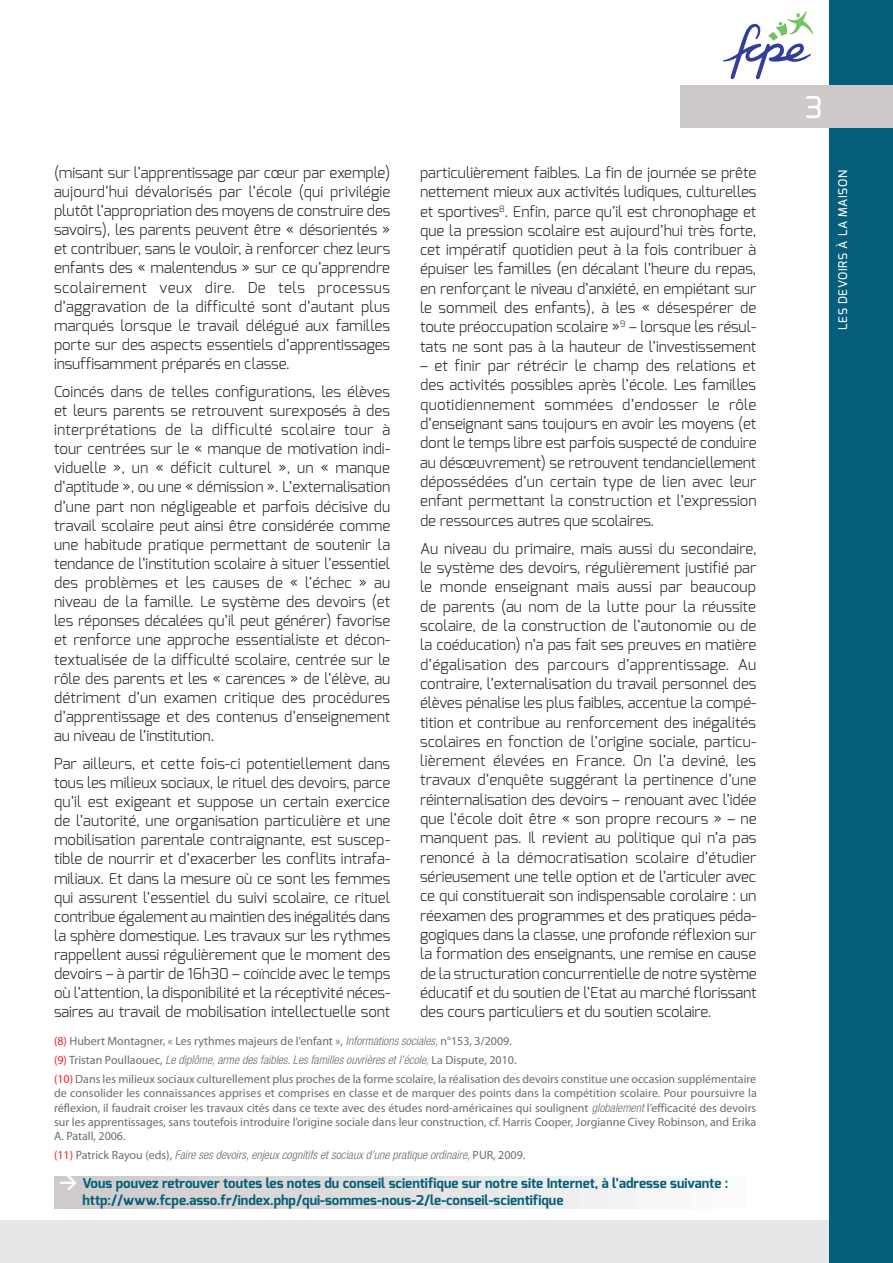
<style>
.page{position:relative;width:893px;height:1263px;background:#fff}
.page>*{position:absolute;margin:0;border:0;box-sizing:border-box;transform-origin:0 0}
.t1{font:500 30px "Exo";color:#fff}
.Texte{font:300 15px/19.2px "Exo";letter-spacing:-.005em;color:#231f20;text-align:justify}
.t2{font:700 13.5px/16.2px "Exo";color:#045e7c}
._3_renvois{font:12px/14.4px "Myriad Pro";color:#6c6d70;text-align:justify}
._3_renvois-2{font:italic 300 condensed 12px "Helvetica Neue";color:#6c6d70}
.t3{font:500 12px "Exo";letter-spacing:.05em;color:#fff}
.s1{color:#ee1d23}
.s2{font-family:"Helvetica Neue";font-weight:300;font-style:italic;font-stretch:condensed}
.s3{font-family:"Myriad Pro";font-weight:400;font-style:normal;font-stretch:normal;color:#ee1d23}
.s4{font-family:"Myriad Pro";font-weight:400;font-style:normal;font-stretch:normal}
.s5{font-family:"DIN";font-size:18px;color:#fff}
</style>
<div class="page">
<svg style="left:723px;top:11px;width:90px;height:69px"></svg>
<div style="left:0;top:1220px;width:893px;height:43px;background:#e6e7e9"></div>
<div style="left:829px;top:0;width:64px;height:1263px;background:#045e7c"></div>
<div style="left:680px;top:85px;width:213px;height:43px;background:#cdc9c8"></div>
<div style="left:54px;top:1176px;width:702px;height:33px;background:linear-gradient(to right,#ccc8c6,#fdfdfd)"></div>
<p class="Texte" style="left:54px;top:163px;width:338px">(misant sur l’apprentissage par cœur par exemple) aujourd’hui dévalorisés par l’école (qui privilégie plutôt l’appropriation des moyens de construire des savoirs), les parents peuvent être « désorientés » et contribuer, sans le vouloir, à renforcer chez leurs enfants des « malentendus » sur ce qu’apprendre scolairement veux dire. De tels processus d’aggravation de la difficulté sont d’autant plus marqués lorsque le travail délégué aux familles porte sur des aspects essentiels d’apprentissages insuffisamment préparés en classe.</p>
<p class="Texte" style="left:54px;top:382px;width:338px">Coincés dans de telles configurations, les élèves et leurs parents se retrouvent surexposés à des interprétations de la difficulté scolaire tour à tour centrées sur le « manque de motivation indi&shy;viduelle », un « déficit culturel », un « manque d’aptitude », ou une « démission ». L’externalisation d’une part non négligeable et parfois décisive du travail scolaire peut ainsi être considérée comme une habitude pratique permettant de soutenir la tendance de l’institution scolaire à situer l’essentiel des problèmes et les causes de « l’échec » au niveau de la famille. Le système des devoirs (et les réponses décalées qu’il peut générer) favorise et renforce une approche essentialiste et décon&shy;textualisée de la difficulté scolaire, centrée sur le rôle des parents et les « carences » de l’élève, au détriment d’un examen critique des procédures d’apprentissage et des contenus d’enseignement au niveau de l’institution.</p>
<p class="Texte" style="left:54px;top:754px;width:338px">Par ailleurs, et cette fois-ci potentiellement dans tous les milieux sociaux, le rituel des devoirs, parce qu’il est exigeant et suppose un certain exercice de l’autorité, une organisation particulière et une mobilisation parentale contraignante, est suscep&shy;tible de nourrir et d’exacerber les conflits intrafa&shy;miliaux. Et dans la mesure où ce sont les femmes qui assurent l’essentiel du suivi scolaire, ce rituel contribue également au maintien des inégalités dans la sphère domestique. Les travaux sur les rythmes rappellent aussi régulièrement que le moment des devoirs – à partir de 16h30 – coïncide avec le temps où l’attention, la disponibilité et la réceptivité néces&shy;saires au travail de mobilisation intellectuelle sont</p>
<p class="Texte" style="left:420px;top:163px;width:338px">particulièrement faibles. La fin de journée se prête nettement mieux aux activités ludiques, culturelles et sportives<sup>8</sup>. Enfin, parce qu’il est chronophage et que la pression scolaire est aujourd’hui très forte, cet impératif quotidien peut à la fois contribuer à épuiser les familles (en décalant l’heure du repas, en renforçant le niveau d’anxiété, en empiétant sur le sommeil des enfants), à les « désespérer de toute préoccupation scolaire »<sup>9</sup> – lorsque les résul&shy;tats ne sont pas à la hauteur de l’investissement</p>
<p class="Texte" style="left:420px;top:356px;width:338px">– et finir par rétrécir le champ des relations et des activités possibles après l’école. Les familles quotidiennement sommées d’endosser le rôle d’enseignant sans toujours en avoir les moyens (et dont le temps libre est parfois suspecté de conduire au désœuvrement) se retrouvent tendanciellement dépossédées d’un certain type de lien avec leur enfant permettant la construction et l’expression de ressources autres que scolaires.</p>
<p class="Texte" style="left:420px;top:538px;width:338px">Au niveau du primaire, mais aussi du secondaire, le système des devoirs, régulièrement justifié par le monde enseignant mais aussi par beaucoup de parents (au nom de la lutte pour la réussite scolaire, de la construction de l’autonomie ou de la coéducation) n’a pas fait ses preuves en matière d’égalisation des parcours d’apprentissage. Au contraire, l’externalisation du travail personnel des élèves pénalise les plus faibles, accentue la compé&shy;tition et contribue au renforcement des inégalités scolaires en fonction de l’origine sociale, particu&shy;lièrement élevées en France. On l’a deviné, les travaux d’enquête suggérant la pertinence d’une réinternalisation des devoirs – renouant avec l’idée que l’école doit être « son propre recours » – ne manquent pas. Il revient au politique qui n’a pas renoncé à la démocratisation scolaire d’étudier sérieusement une telle option et de l’articuler avec ce qui constituerait son indispensable corolaire : un réexamen des programmes et des pratiques péda&shy;gogiques dans la classe, une profonde réflexion sur la formation des enseignants, une remise en cause de la structuration concurrentielle de notre système éducatif et du soutien de l’Etat au marché florissant des cours particuliers et du soutien scolaire.</p>
<p class="_3_renvois" style="left:54px;top:1034px;width:459px"><span class="s1">(8)</span> Hubert Montagner, « Les rythmes majeurs de l’enfant », <span class="s2">Informations sociales,</span> n°153, 3/2009.</p>
<p class="_3_renvois-2" style="left:54px;top:1053px;width:464px"><span class="s3">(9)</span> <span class="s4">Tristan Poullaouec,</span> Le diplôme, arme des faibles. Les familles ouvrières et l’école, <span class="s4">La Dispute, 2010.</span></p>
<p class="_3_renvois" style="left:54px;top:1071px;width:704px"><span class="s1">(10)</span> Dans les milieux sociaux culturellement plus proches de la forme scolaire, la réalisation des devoirs constitue une occasion supplémentaire de consolider les connaissances apprises et comprises en classe et de marquer des points dans la compétition scolaire. Pour poursuivre la réflexion, il faudrait croiser les travaux cités dans ce texte avec des études nord-américaines qui soulignent <span class="s2">globalement</span> l’efficacité des devoirs sur les apprentissages, sans toutefois introduire l’origine sociale dans leur construction, cf. Harris Cooper, Jorgianne Civey Robinson, and Erika A. Patall, 2006.</p>
<p class="_3_renvois-2" style="left:54px;top:1148px;width:473px"><span class="s3">(11)</span> <span class="s4">Patrick Rayou (eds),</span> Faire ses devoirs, enjeux cognitifs et sociaux d’une pratique ordinaire, <span class="s4">PUR, 2009.</span></p>
<p class="t2" style="left:82px;top:1175px;width:647px;text-indent:-23px"><span class="s5">&gt;</span> Vous pouvez retrouver toutes les notes du conseil scientifique sur notre site Internet, à l’adresse suivante : http://www.fcpe.asso.fr/index.php/qui-sommes-nous-2/le-conseil-scientifique</p>
<p class="t1" style="left:805px;top:88px;width:19px">3</p>
<p class="t3" style="left:835px;top:330px;width:161px;rotate:-90deg">LES DEVOIRS À LA MAISON</p>
</div>
